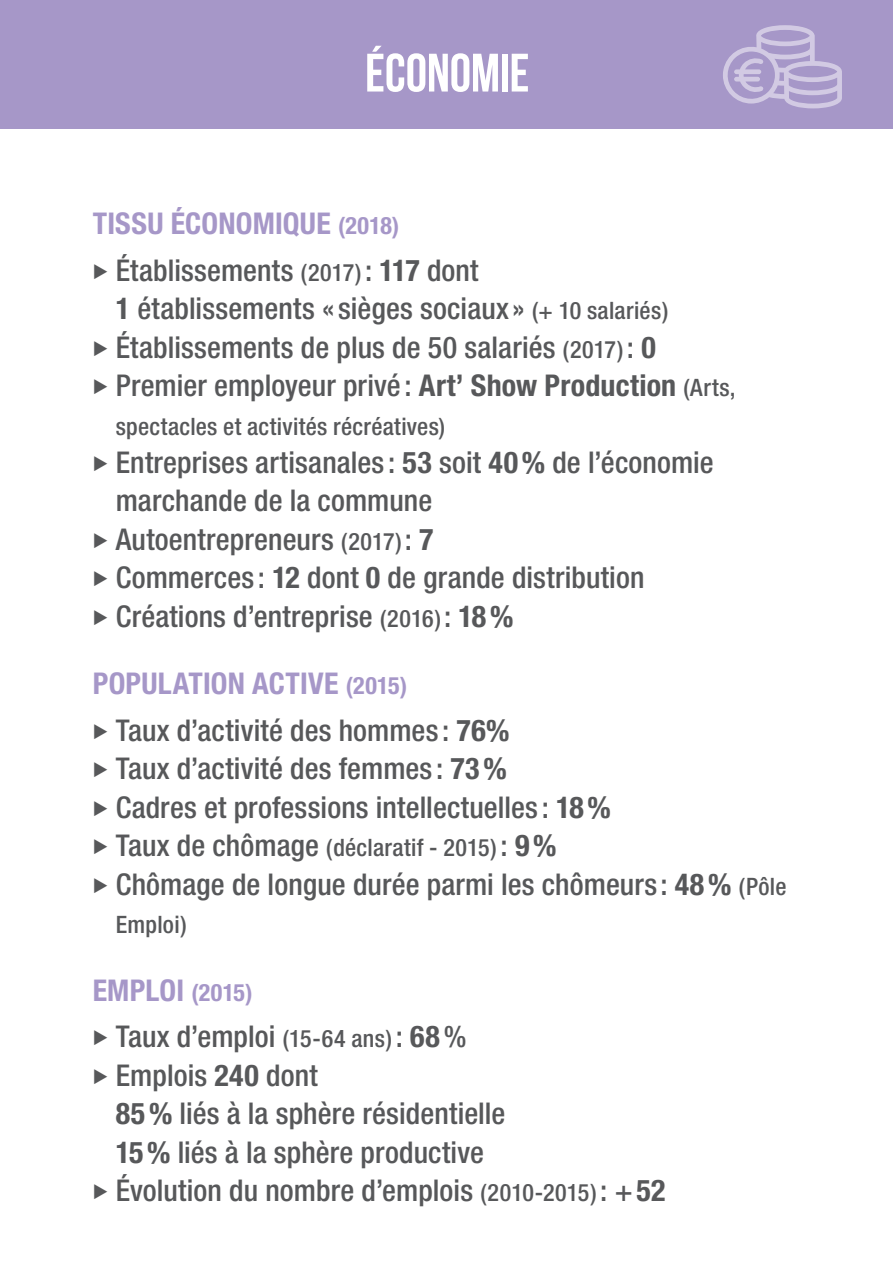
<style>
.page{position:relative;width:893px;height:1263px;background:#fff}
.page>*{position:absolute;margin:0;border:0;box-sizing:border-box;transform-origin:0 0}
.thématique{font:700 54px "Bebas Neue";letter-spacing:-.005em;color:#fff}
.texte_indicateurs{font:500 condensed 30px/38.4px "Helvetica Neue";letter-spacing:.005em;color:#57585a}
.titre_indicateurs{font:700 condensed 30px "Helvetica Neue LT Std";letter-spacing:.01em;color:#a697c8}
.texte_indicateurs-2{font:500 condensed 24px "Helvetica Neue";letter-spacing:.01em;color:#57585a}
.texte_indicateurs-3{font:500 condensed 24px "Helvetica Neue LT Std";letter-spacing:.015em;color:#57585a}
.s1{font-size:24px}
.s2{font-family:"Helvetica Neue LT Std";font-weight:700}
.s3{font-family:"Helvetica Neue LT Std";font-size:24px}
.s4{font-size:30px}
.s5{font-family:"Helvetica Neue LT Std";font-weight:700;font-size:30px}
</style>
<div class="page">
<hr style="left:0;top:0;width:1px;height:128px;background:#cb9e8f">
<div style="left:1px;top:0;width:892px;height:128px;background:#a697c8"></div>
<svg style="left:723px;top:25px;width:119px;height:83px"></svg>
<p class="thématique" style="left:365px;top:43px;width:166px">ÉCONOMIE</p>
<p class="titre_indicateurs" style="left:93px;top:205px;width:308px">TISSU ÉCONOMIQUE <span class="s1">(2018)</span></p>
<p class="texte_indicateurs" style="left:116px;top:251px;width:554px;text-indent:-23px">◆ Établissements <span class="s1">(2017)</span> : <span class="s2">117</span> dont<br><span class="s2">1</span> établissements « sièges sociaux » <span class="s1">(+ 10 salariés)</span></p>
<p class="texte_indicateurs" style="left:93px;top:327px;width:565px">◆ Établissements de plus de 50 salariés <span class="s1">(2017)</span> : <span class="s2">0</span></p>
<p class="texte_indicateurs" style="left:93px;top:366px;width:644px">◆ Premier employeur privé : <span class="s2">Art’ Show Production</span> <span class="s3">(Arts,</span></p>
<p class="texte_indicateurs-3" style="left:116px;top:412px;width:331px">spectacles et activités récréatives)</p>
<p class="texte_indicateurs" style="left:116px;top:443px;width:600px;text-indent:-23px">◆ Entreprises artisanales : <span class="s2">53</span> soit <span class="s2">40%</span> de l’économie marchande de la commune</p>
<p class="texte_indicateurs" style="left:93px;top:519px;width:342px">◆ Autoentrepreneurs <span class="s1">(2017)</span>: <span class="s2">7</span></p>
<p class="texte_indicateurs" style="left:93px;top:558px;width:553px">◆ Commerces : <span class="s2">12</span> dont <span class="s2">0</span> de grande distribution</p>
<p class="texte_indicateurs" style="left:93px;top:596px;width:422px">◆ Créations d’entreprise <span class="s1">(2016)</span>: <span class="s2">18%</span></p>
<p class="titre_indicateurs" style="left:93px;top:665px;width:316px">POPULATION ACTIVE <span class="s1">(2015)</span></p>
<p class="texte_indicateurs" style="left:93px;top:711px;width:418px">◆ Taux d’activité des hommes : <span class="s2">76%</span></p>
<p class="texte_indicateurs" style="left:93px;top:749px;width:416px">◆ Taux d’activité des femmes : <span class="s2">73%</span></p>
<p class="texte_indicateurs" style="left:93px;top:788px;width:520px">◆ Cadres et professions intellectuelles : <span class="s2">18%</span></p>
<p class="texte_indicateurs-2" style="left:93px;top:833px;width:465px">◆ <span class="s4">Taux de chômage</span> (déclaratif - 2015) <span class="s4">:</span> <span class="s5">9%</span></p>
<p class="texte_indicateurs" style="left:93px;top:864px;width:695px">◆ Chômage de longue durée parmi les chômeurs: <span class="s2">48%</span> <span class="s1">(Pôle</span></p>
<p class="texte_indicateurs-2" style="left:116px;top:910px;width:73px">Emploi)</p>
<p class="titre_indicateurs" style="left:93px;top:972px;width:162px">EMPLOI <span class="s1">(2015)</span></p>
<p class="texte_indicateurs" style="left:93px;top:1017px;width:375px">◆ Taux d’emploi <span class="s1">(15-64 ans)</span> : <span class="s2">68</span>%</p>
<p class="texte_indicateurs" style="left:116px;top:1056px;width:391px;text-indent:-23px">◆ Emplois <span class="s2">240</span> dont<br><span class="s2">85%</span> liés à la sphère résidentielle<br><span class="s2">15%</span> liés à la sphère productive</p>
<p class="texte_indicateurs" style="left:93px;top:1171px;width:574px">◆ Évolution du nombre d’emplois <span class="s1">(2010-2015)</span> : +<span class="s2">52</span></p>
</div>
